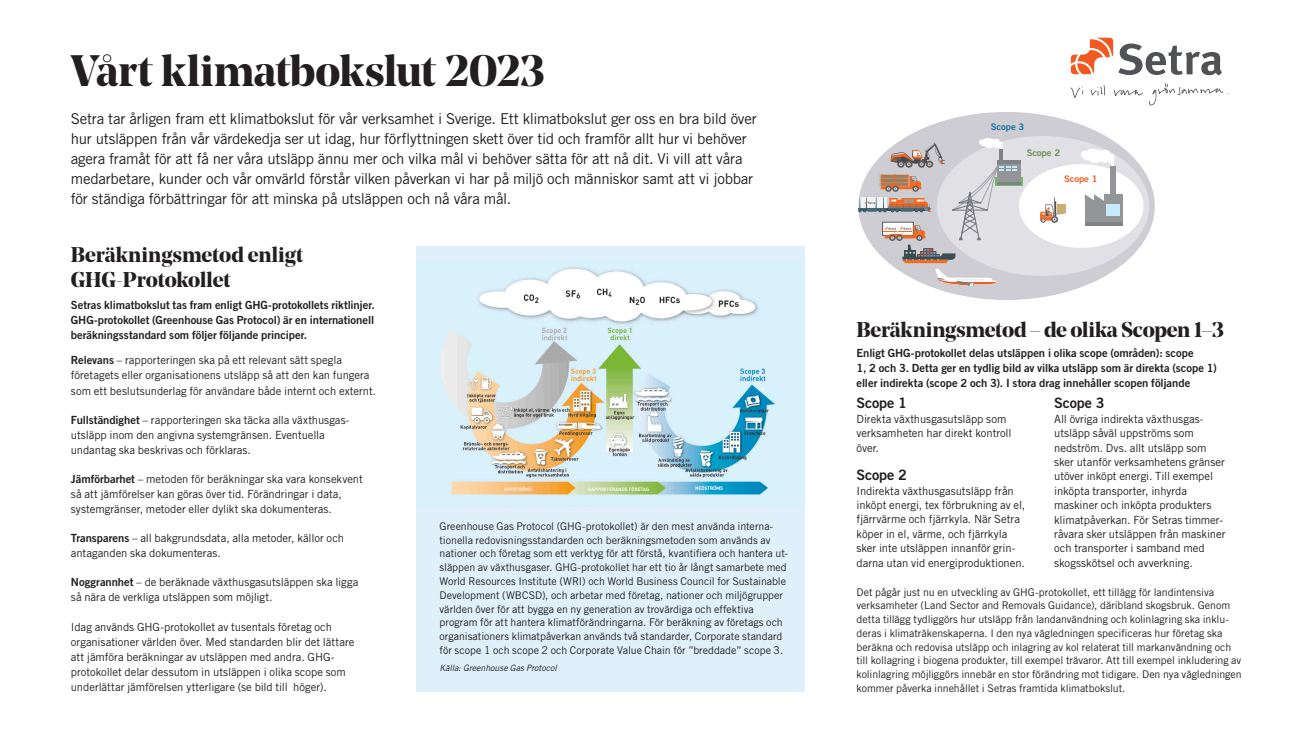
<style>
.page{position:relative;width:1301px;height:745px;background:#fff}
.page>*{position:absolute;margin:0;border:0;box-sizing:border-box;transform-origin:0 0}
.t1{font:700 43.75px "Noe Display";letter-spacing:-.015em;color:#231f20}
.t2{font:700 21.25px/25px "Noe Display";letter-spacing:-.01em;color:#231f20}
.Ingress{font:15px/20px "Trade Gothic LT Pro";letter-spacing:-.015em;color:#231f20}
.Grafikrubrik{font:14.38px "Trade Gothic LT Pro Bd 2";letter-spacing:-.01em;color:#231f20}
.Bröd{font:11.25px/14.4px "Trade Gothic LT Pro";letter-spacing:-.005em;color:#231f20}
.Bröd-2{font:11.25px/15px "Trade Gothic LT Pro Bd 2";color:#231f20;text-align:justify}
.Grafik{font:10.62px/13.8px "Trade Gothic LT Pro";color:#231f20}
.t3{font:9.12px "Trade Gothic LT Pro Bd 2";letter-spacing:-.015em;color:#1771a7;scale:1.05 1}
.t4{font:9.12px "Trade Gothic LT Pro Bd 2";letter-spacing:-.015em;color:#f25d21;scale:1.05 1}
.t5{font:9.12px "Trade Gothic LT Pro Bd 2";letter-spacing:-.015em;color:#718e57;scale:1.05 1}
.Grafik-2{font:italic 8.75px "Trade Gothic LT Pro";color:#231f20}
.s1{font-family:"Trade Gothic LT Pro Bd 2"}
</style>
<div class="page">
<div style="left:416px;top:246px;width:388px;height:445px;background:#dff0fb"></div>
<img style="left:441px;top:266px;width:335px;height:229px">
<div style="left:858px;top:112px;width:296px;height:188px;background:#cdcdd3;border-radius:50%"></div>
<div style="left:936px;top:136px;width:213px;height:140px;background:#e1e1e5;border-radius:50%"></div>
<div style="left:1019px;top:164px;width:124px;height:84px;background:#fff;border-radius:50%"></div>
<svg style="left:1040px;top:197px;width:25px;height:26px"></svg>
<div style="left:1106px;top:153px;width:8px;height:7px;background:#fff;border-radius:50%"></div>
<svg style="left:1108px;top:159px;width:6px;height:6px"></svg>
<div style="left:1099px;top:150px;width:11px;height:9px;background:#fff;border-radius:50%"></div>
<div style="left:1099px;top:153px;width:11px;height:10px;background:#fff;border-radius:50%"></div>
<div style="left:1093px;top:149px;width:9px;height:7px;background:#fff;border-radius:50%"></div>
<svg style="left:1085px;top:148px;width:14px;height:13px"></svg>
<div style="left:1087px;top:150px;width:15px;height:13px;background:#fff;border-radius:50%"></div>
<div style="left:1082px;top:152px;width:9px;height:8px;background:#fff;border-radius:50%"></div>
<div style="left:1080px;top:151px;width:8px;height:7px;background:#fff;border-radius:50%"></div>
<div style="left:1109px;top:165px;width:6px;height:36px;background:#939598"></div>
<hr style="left:1084px;top:222px;width:38px;height:3px;background:#808285">
<div style="left:1084px;top:201px;width:38px;height:21px;background:#939598"></div>
<div style="left:1103px;top:194px;width:19px;height:25px;background:#939598"></div>
<div style="left:1105px;top:204px;width:7px;height:6px;background:#c6eafa"></div>
<div style="left:1105px;top:210px;width:7px;height:6px;background:#c6eafa"></div>
<svg style="left:1113px;top:204px;width:6px;height:12px"></svg>
<svg style="left:1084px;top:194px;width:20px;height:7px"></svg>
<svg style="left:1017px;top:177px;width:5px;height:9px"></svg>
<hr style="left:996px;top:182px;width:24px;height:2px;background:#808285">
<div style="left:996px;top:163px;width:24px;height:19px;background:#939598"></div>
<hr style="left:996px;top:160px;width:24px;height:3px;background:#808285">
<svg style="left:858px;top:138px;width:159px;height:148px"></svg>
<svg style="left:1070px;top:38px;width:151px;height:37px"></svg>
<svg style="left:1070px;top:86px;width:13px;height:12px"></svg>
<svg style="left:1091px;top:85px;width:14px;height:11px"></svg>
<svg style="left:1113px;top:83px;width:115px;height:22px"></svg>
<h1 class="t1" style="left:71px;top:43px;width:475px">Vårt klimatbokslut 2023</h1>
<p class="Ingress" style="left:71px;top:108px;width:687px">Setra tar årligen fram ett klimatbokslut för vår verksamhet i Sverige. Ett klimatbokslut ger oss en bra bild över hur utsläppen från vår värdekedja ser ut idag, hur förflyttningen skett över tid och framför allt hur vi behöver agera framåt för att få ner våra utsläpp ännu mer och vilka mål vi behöver sätta för att nå dit. Vi vill att våra medarbetare, kunder och vår omvärld förstår vilken påverkan vi har på miljö och människor samt att vi jobbar för ständiga förbättringar för att minska på utsläppen och nå våra mål.</p>
<h2 class="t2" style="left:71px;top:241px;width:234px">Beräkningsmetod enligt<br>GHG-Protokollet</h2>
<p class="Bröd-2" style="left:71px;top:297px;width:305px">Setras klimatbokslut tas fram enligt GHG-protokollets riktlinjer.<br>GHG-protokollet (Greenhouse Gas Protocol) är en internationell beräkningsstandard som följer följande principer.</p>
<p class="Bröd" style="left:71px;top:352px;width:307px;line-height:15px"><span class="s1">Relevans</span> – rapporteringen ska på ett relevant sätt spegla företagets eller organisationens utsläpp så att den kan fungera som ett beslutsunderlag för användare både internt och externt.</p>
<p class="Bröd" style="left:71px;top:412px;width:280px;line-height:15px"><span class="s1">Fullständighet</span> – rapporteringen ska täcka alla växthusgas&shy;utsläpp inom den angivna systemgränsen. Eventuella undantag ska beskrivas och förklaras.</p>
<p class="Bröd" style="left:71px;top:471px;width:293px;line-height:15px"><span class="s1">Jämförbarhet</span> – metoden för beräkningar ska vara konsekvent så att jämförelser kan göras över tid. Förändringar i data, systemgränser, metoder eller dylikt ska dokumenteras.</p>
<p class="Bröd" style="left:71px;top:530px;width:275px;line-height:15px"><span class="s1">Transparens</span> – all bakgrundsdata, alla metoder, källor och antaganden ska dokumenteras.</p>
<p class="Bröd" style="left:71px;top:574px;width:289px;line-height:15px"><span class="s1">Noggrannhet</span> – de beräknade växthusgasutsläppen ska ligga så nära de verkliga utsläppen som möjligt.</p>
<p class="Bröd" style="left:71px;top:618px;width:285px;line-height:15px">Idag används GHG-protokollet av tusentals företag och organisationer världen över. Med standarden blir det lättare att jämföra beräkningar av utsläppen med andra. GHG&shy;protokollet delar dessutom in utsläppen i olika scope som underlättar jämförelsen ytterligare (se bild till höger).</p>
<p class="Grafik" style="left:439px;top:519px;width:350px">Greenhouse Gas Protocol (GHG-protokollet) är den mest använda interna&shy;tionella redovisningsstandarden och beräkningsmetoden som används av nationer och företag som ett verktyg för att förstå, kvantifiera och hantera ut&shy;släppen av växthusgaser. GHG-protokollet har ett tio år långt samarbete med World Resources Institute (WRI) och World Business Council for Sustainable Development (WBCSD), och arbetar med företag, nationer och miljögrupper världen över för att bygga en ny generation av trovärdiga och effektiva program för att hantera klimatförändringarna. För beräkning av företags och organisationers klimatpåverkan används två standarder, Corporate standard för scope 1 och scope 2 och Corporate Value Chain för ”breddade” scope 3.</p>
<p class="Grafik-2" style="left:439px;top:662px;width:119px">Källa: Greenhouse Gas Protocol</p>
<p class="t3" style="left:990px;top:121px;width:33px">Scope 3</p>
<p class="t5" style="left:1026px;top:147px;width:33px">Scope 2</p>
<p class="t4" style="left:1064px;top:172px;width:33px">Scope 1</p>
<h2 class="t2" style="left:856px;top:316px;width:369px">Beräkningsmetod – de olika Scopen 1–3</h2>
<p class="Bröd-2" style="left:856px;top:345px;width:362px;text-align:left">Enligt GHG-protokollet delas utsläppen i olika scope (områden): scope<br>1, 2 och 3. Detta ger en tydlig bild av vilka utsläpp som är direkta (scope 1) eller indirekta (scope 2 och 3). I stora drag innehåller scopen följande</p>
<p class="Grafikrubrik" style="left:856px;top:394px;width:52px">Scope 1</p>
<p class="Bröd" style="left:856px;top:411px;width:156px">Direkta växthusgasutsläpp som verksamheten har direkt kontroll över.</p>
<p class="Grafikrubrik" style="left:856px;top:466px;width:52px">Scope 2</p>
<p class="Bröd" style="left:856px;top:483px;width:170px">Indirekta växthusgasutsläpp från inköpt energi, tex förbrukning av el, fjärrvärme och fjärrkyla. När Setra köper in el, värme, och fjärrkyla sker inte utsläppen innanför grin&shy;darna utan vid energiproduktionen.</p>
<p class="Grafikrubrik" style="left:1054px;top:394px;width:52px">Scope 3</p>
<p class="Bröd" style="left:1054px;top:411px;width:173px">All övriga indirekta växthusgas&shy;utsläpp såväl uppströms som nedström. Dvs. allt utsläpp som sker utanför verksamhetens gränser utöver inköpt energi. Till exempel inköpta transporter, inhyrda maskiner och inköpta produkters klimatpåverkan. För Setras timmer&shy;råvara sker utsläppen från maskiner och transporter i samband med skogsskötsel och avverkning.</p>
<p class="Grafik" style="left:856px;top:584px;width:387px">Det pågår just nu en utveckling av GHG-protokollet, ett tillägg för landintensiva verksamheter (Land Sector and Removals Guidance), däribland skogsbruk. Genom detta tillägg tydliggörs hur utsläpp från landanvändning och kolinlagring ska inklu&shy;deras i klimaträkenskaperna. I den nya vägledningen specificeras hur företag ska beräkna och redovisa utsläpp och inlagring av kol relaterat till markanvändning och till kollagring i biogena produkter, till exempel trävaror. Att till exempel inkludering av kolinlagring möjliggörs innebär en stor förändring mot tidigare. Den nya vägledningen kommer påverka innehållet i Setras framtida klimatbokslut.</p>
</div>
